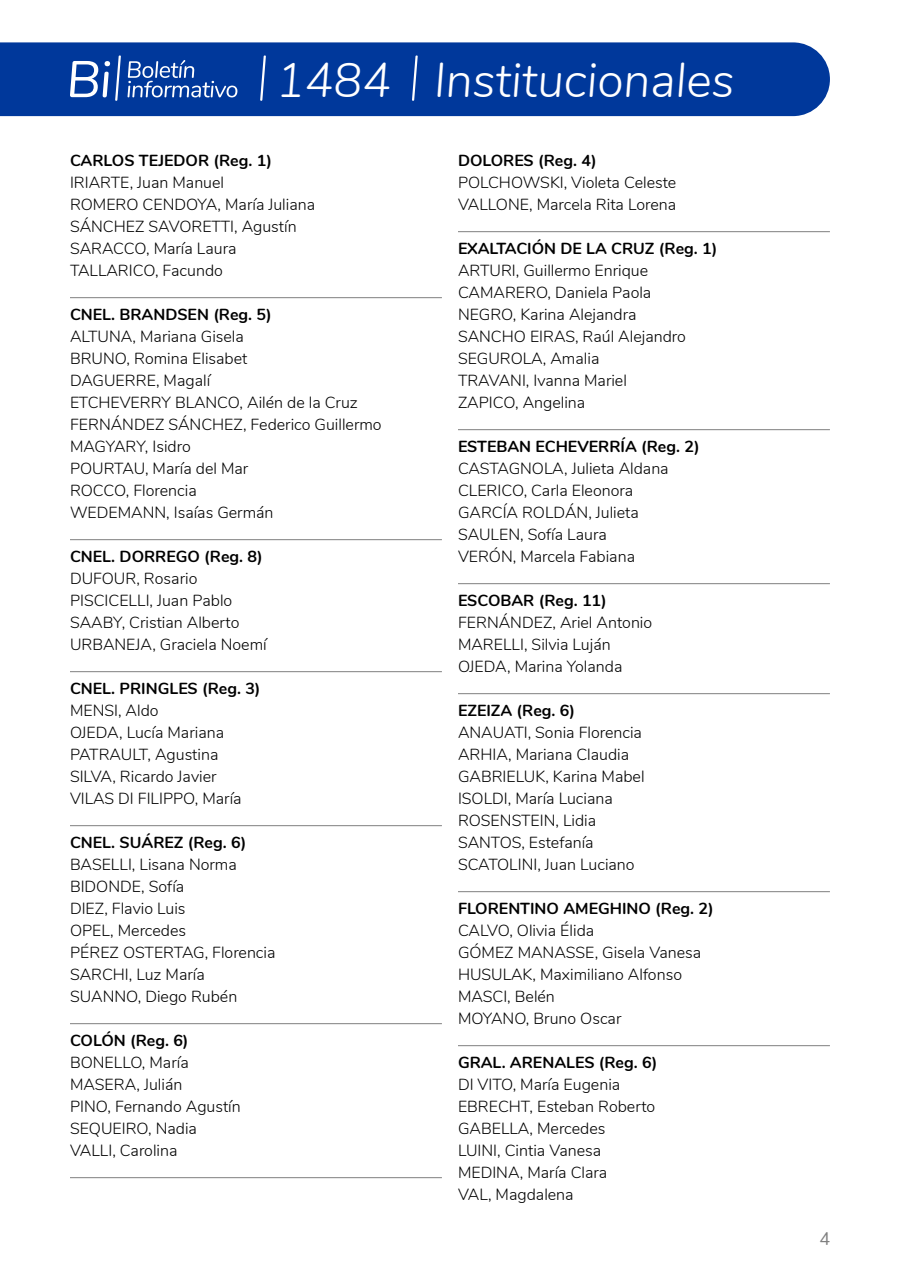
<style>
.page{position:relative;width:900px;height:1280px;background:#fff}
.page>*{position:absolute;margin:0;border:0;box-sizing:border-box;transform-origin:0 0}
.t1{font:italic 300 48px "Nunito";color:#fff}
.t2{font:18px "Nunito";color:#808080}
.t3{font:300 16px/22px "Nunito";color:#000}
.t4{font:700 16px "Nunito";color:#000}
</style>
<div class="page">
<div style="left:0;top:42px;width:830px;height:74px;background:#00389b"></div>
<hr style="left:70px;top:297px;width:372px;height:1px;background:#808080">
<hr style="left:70px;top:539px;width:372px;height:1px;background:#808080">
<hr style="left:70px;top:671px;width:372px;height:1px;background:#808080">
<hr style="left:70px;top:825px;width:372px;height:1px;background:#808080">
<hr style="left:70px;top:1023px;width:372px;height:1px;background:#808080">
<hr style="left:70px;top:1177px;width:372px;height:1px;background:#808080">
<hr style="left:458px;top:231px;width:372px;height:1px;background:#808080">
<hr style="left:458px;top:429px;width:372px;height:1px;background:#808080">
<hr style="left:458px;top:583px;width:372px;height:1px;background:#808080">
<hr style="left:458px;top:693px;width:372px;height:1px;background:#808080">
<hr style="left:458px;top:891px;width:372px;height:1px;background:#808080">
<hr style="left:458px;top:1045px;width:372px;height:1px;background:#808080">
<svg style="left:128px;top:60px;width:109px;height:37px;background:#3561af"></svg>
<svg style="left:70px;top:55px;width:51px;height:46px"></svg>
<svg style="left:260px;top:55px;width:6px;height:46px"></svg>
<svg style="left:412px;top:55px;width:6px;height:46px"></svg>
<h1 class="t1" style="left:276px;top:45px;width:117px">1484</h1>
<p class="t4" style="left:70px;top:149px;width:204px">CARLOS TEJEDOR (Reg. 1)</p>
<p class="t3" style="left:70px;top:171px;width:247px">IRIARTE, Juan Manuel<br>ROMERO CENDOYA, María Juliana<br>SÁNCHEZ SAVORETTI, Agustín<br>SARACCO, María Laura<br>TALLARICO, Facundo</p>
<p class="t4" style="left:70px;top:303px;width:203px">CNEL. BRANDSEN (Reg. 5)</p>
<p class="t3" style="left:70px;top:325px;width:313px">ALTUNA, Mariana Gisela<br>BRUNO, Romina Elisabet<br>DAGUERRE, Magalí<br>ETCHEVERRY BLANCO, Ailén de la Cruz<br>FERNÁNDEZ SÁNCHEZ, Federico Guillermo<br>MAGYARY, Isidro<br>POURTAU, María del Mar<br>ROCCO, Florencia<br>WEDEMANN, Isaías Germán</p>
<p class="t4" style="left:70px;top:545px;width:194px">CNEL. DORREGO (Reg. 8)</p>
<p class="t3" style="left:70px;top:567px;width:198px">DUFOUR, Rosario<br>PISCICELLI, Juan Pablo<br>SAABY, Cristian Alberto<br>URBANEJA, Graciela Noemí</p>
<p class="t4" style="left:70px;top:677px;width:192px">CNEL. PRINGLES (Reg. 3)</p>
<p class="t3" style="left:70px;top:699px;width:173px">MENSI, Aldo<br>OJEDA, Lucía Mariana<br>PATRAULT, Agustina<br>SILVA, Ricardo Javier<br>VILAS DI FILIPPO, María</p>
<p class="t4" style="left:70px;top:831px;width:178px">CNEL. SUÁREZ (Reg. 6)</p>
<p class="t3" style="left:70px;top:853px;width:207px">BASELLI, Lisana Norma<br>BIDONDE, Sofía<br>DIEZ, Flavio Luis<br>OPEL, Mercedes<br>PÉREZ OSTERTAG, Florencia<br>SARCHI, Luz María<br>SUANNO, Diego Rubén</p>
<p class="t4" style="left:70px;top:1029px;width:120px">COLÓN (Reg. 6)</p>
<p class="t3" style="left:70px;top:1051px;width:172px">BONELLO, María<br>MASERA, Julián<br>PINO, Fernando Agustín<br>SEQUEIRO, Nadia<br>VALLI, Carolina</p>
<h1 class="t1" style="left:434px;top:45px;width:302px">Institucionales</h1>
<p class="t4" style="left:458px;top:149px;width:140px">DOLORES (Reg. 4)</p>
<p class="t3" style="left:458px;top:171px;width:220px">POLCHOWSKI, Violeta Celeste<br>VALLONE, Marcela Rita Lorena</p>
<p class="t4" style="left:458px;top:237px;width:261px">EXALTACIÓN DE LA CRUZ (Reg. 1)</p>
<p class="t3" style="left:458px;top:259px;width:229px">ARTURI, Guillermo Enrique<br>CAMARERO, Daniela Paola<br>NEGRO, Karina Alejandra<br>SANCHO EIRAS, Raúl Alejandro<br>SEGUROLA, Amalia<br>TRAVANI, Ivanna Mariel<br>ZAPICO, Angelina</p>
<p class="t4" style="left:458px;top:435px;width:243px">ESTEBAN ECHEVERRÍA (Reg. 2)</p>
<p class="t3" style="left:458px;top:457px;width:212px">CASTAGNOLA, Julieta Aldana<br>CLERICO, Carla Eleonora<br>GARCÍA ROLDÁN, Julieta<br>SAULEN, Sofía Laura<br>VERÓN, Marcela Fabiana</p>
<p class="t4" style="left:458px;top:589px;width:150px">ESCOBAR (Reg. 11)</p>
<p class="t3" style="left:458px;top:611px;width:196px">FERNÁNDEZ, Ariel Antonio<br>MARELLI, Silvia Luján<br>OJEDA, Marina Yolanda</p>
<p class="t4" style="left:458px;top:699px;width:119px">EZEIZA (Reg. 6)</p>
<p class="t3" style="left:458px;top:721px;width:188px">ANAUATI, Sonia Florencia<br>ARHIA, Mariana Claudia<br>GABRIELUK, Karina Mabel<br>ISOLDI, María Luciana<br>ROSENSTEIN, Lidia<br>SANTOS, Estefanía<br>SCATOLINI, Juan Luciano</p>
<p class="t4" style="left:458px;top:897px;width:257px">FLORENTINO AMEGHINO (Reg. 2)</p>
<p class="t3" style="left:458px;top:919px;width:245px">CALVO, Olivia Élida<br>GÓMEZ MANASSE, Gisela Vanesa<br>HUSULAK, Maximiliano Alfonso<br>MASCI, Belén<br>MOYANO, Bruno Oscar</p>
<p class="t4" style="left:458px;top:1051px;width:201px">GRAL. ARENALES (Reg. 6)</p>
<p class="t3" style="left:458px;top:1073px;width:199px">DI VITO, María Eugenia<br>EBRECHT, Esteban Roberto<br>GABELLA, Mercedes<br>LUINI, Cintia Vanesa<br>MEDINA, María Clara<br>VAL, Magdalena</p>
<p class="t2" style="left:819px;top:1225px;width:12px">4</p>
</div>
